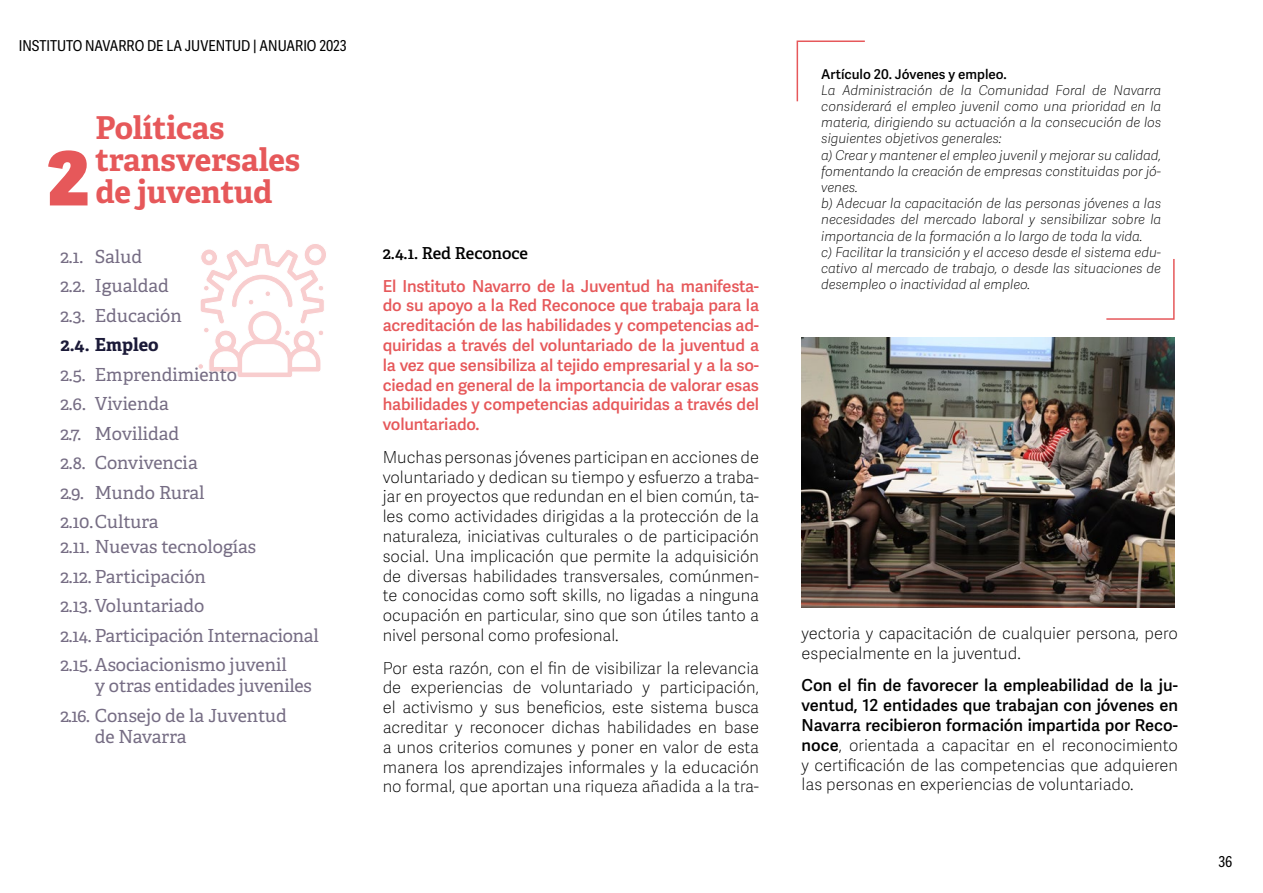
<style>
.page{position:relative;width:1263px;height:893px;background:#fff}
.page>*{position:absolute;margin:0;border:0;box-sizing:border-box;transform-origin:0 0}
.t1{font:800 74.7px "Adelle Sans";color:#e6585a}
.t2{font:700 31.5px/31.5px "Adelle PE";letter-spacing:-.005em;color:#e6585a}
.t3{font:18px/29.5px "Adelle PE";letter-spacing:-.005em;color:#766d84}
.t4{font:700 18px "Adelle PE";color:#1b1a38}
.t5{font:18px "Adelle PE";letter-spacing:-.025em;color:#766d84}
.t6{font:100 16.5px/19.8px "Adelle Sans";color:#000;text-align:justify}
.t7{font:600 16.5px/19.8px "Adelle Sans";letter-spacing:-.01em;color:#e6585a;text-align:justify}
.t8{font:600 16.5px/19.8px "Adelle Sans";color:#000;text-align:justify}
.t9{font:16.5px "Adelle PE Sb";letter-spacing:-.005em;color:#000}
.t10{font:15px "Adelle Sans Cnd";color:#000}
.t11{font:italic 100 13.5px/16.2px "Adelle Sans";color:#000}
.t12{font:600 13.5px "Adelle Sans";color:#000}
.s1{font-weight:100}
</style>
<div class="page">
<svg style="left:796px;top:40px;width:69px;height:62px"></svg>
<svg style="left:1106px;top:259px;width:69px;height:61px"></svg>
<svg style="left:198px;top:244px;width:128px;height:133px"></svg>
<img style="left:801px;top:338px;width:373px;height:270px">
<p class="t10" style="left:19px;top:37px;width:329px">INSTITUTO NAVARRO DE LA JUVENTUD | ANUARIO 2023</p>
<h1 class="t1" style="left:47px;top:131px;width:43px">2</h1>
<h2 class="t2" style="left:95px;top:111px;width:206px">Políticas transversales de juventud</h2>
<p class="t3" style="left:60px;top:241px;width:123px">2.1. Salud<br>2.2. Igualdad<br>2.3. Educación</p>
<p class="t4" style="left:60px;top:332px;width:100px">2.4. Empleo</p>
<p class="t3" style="left:60px;top:359px;width:178px">2.5. Emprendimiento<br>2.6. Vivienda<br>2.7. Movilidad<br>2.8. Convivencia<br>2.9. Mundo Rural<br>2.10.Cultura</p>
<p class="t3" style="left:60px;top:531px;width:260px">2.11. Nuevas tecnologías<br>2.12. Participación<br>2.13. Voluntariado<br>2.14. Participación Internacional<br>2.15. Asociacionismo juvenil</p>
<p class="t3" style="left:60px;top:670px;width:253px;text-indent:35px">y otras entidades juveniles<br>2.16. Consejo de la Juventud</p>
<p class="t5" style="left:95px;top:723px;width:93px">de Navarra</p>
<p class="t9" style="left:383px;top:241px;width:147px">2.4.1. Red Reconoce</p>
<p class="t7" style="left:383px;top:276px;width:378px">El Instituto Navarro de la Juventud ha manifesta&shy;do su apoyo a la Red Reconoce que trabaja para la acreditación de las habilidades y competencias ad&shy;quiridas a través del voluntariado de la juventud a la vez que sensibiliza al tejido empresarial y a la so&shy;ciedad en general de la importancia de valorar esas habilidades y competencias adquiridas a través del voluntariado.</p>
<p class="t6" style="left:383px;top:448px;width:378px">Muchas personas jóvenes participan en acciones de voluntariado y dedican su tiempo y esfuerzo a traba&shy;jar en proyectos que redundan en el bien común, ta&shy;les como actividades dirigidas a la protección de la naturaleza, iniciativas culturales o de participación social. Una implicación que permite la adquisición de diversas habilidades transversales, comúnmen&shy;te conocidas como soft skills, no ligadas a ninguna ocupación en particular, sino que son útiles tanto a nivel personal como profesional.</p>
<p class="t6" style="left:383px;top:658px;width:378px">Por esta razón, con el fin de visibilizar la relevancia de experiencias de voluntariado y participación, el activismo y sus beneficios, este sistema busca acreditar y reconocer dichas habilidades en base a unos criterios comunes y poner en valor de esta manera los aprendizajes informales y la educación no formal, que aportan una riqueza añadida a la tra-</p>
<p class="t12" style="left:821px;top:66px;width:187px">Artículo 20. Jóvenes y empleo.</p>
<p class="t11" style="left:821px;top:82px;width:341px">La Administración de la Comunidad Foral de Navarra considerará el empleo juvenil como una prioridad en la materia, dirigiendo su actuación a la consecución de los siguientes objetivos generales:<br>a) Crear y mantener el empleo juvenil y mejorar su calidad, fomentando la creación de empresas constituidas por jó&shy;venes.<br>b) Adecuar la capacitación de las personas jóvenes a las necesidades del mercado laboral y sensibilizar sobre la importancia de la formación a lo largo de toda la vida.<br>c) Facilitar la transición y el acceso desde el sistema edu&shy;cativo al mercado de trabajo, o desde las situaciones de desempleo o inactividad al empleo.</p>
<p class="t6" style="left:801px;top:624px;width:378px">yectoria y capacitación de cualquier persona, pero especialmente en la juventud.</p>
<p class="t8" style="left:801px;top:676px;width:378px">Con el fin de favorecer la empleabilidad de la ju&shy;ventud, 12 entidades que trabajan con jóvenes en Navarra recibieron formación impartida por Reco&shy;noce<span class="s1">, orientada a capacitar en el reconocimiento y certificación de las competencias que adquieren las personas en experiencias de voluntariado.</span></p>
<p class="t10" style="left:1218px;top:853px;width:15px">36</p>
</div>
